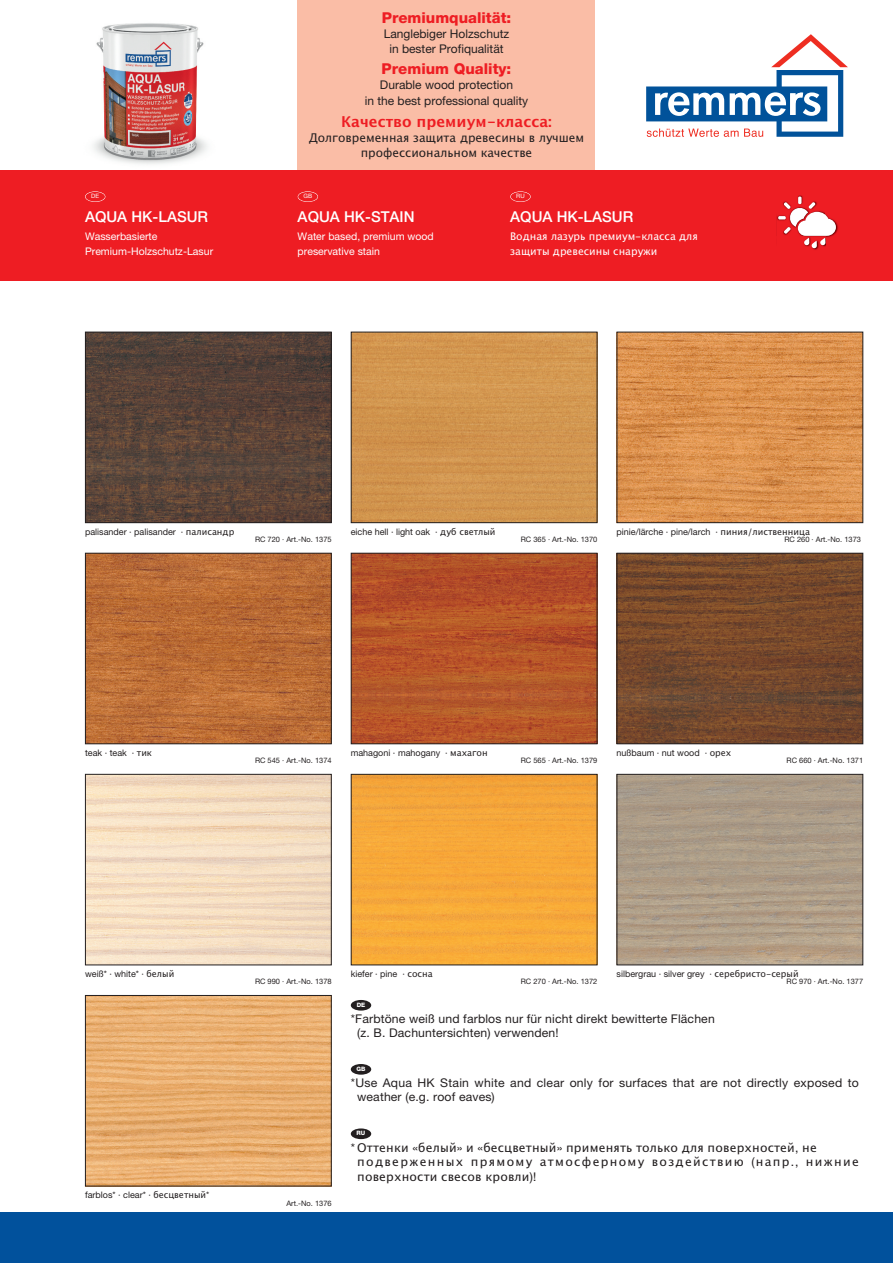
<style>
.page{position:relative;width:893px;height:1263px;background:#fff}
.page>*{position:absolute;margin:0;border:0;box-sizing:border-box;transform-origin:0 0}
.t1{font:500 15px "Helvetica Neue";color:#fff}
.t2{font:800 15px "Helvetica Neue";color:#ee1d23}
.t3{font:700 15px "Lucida Grande";color:#ee1d23}
.t4{font:12px/14.4px "Helvetica Neue";letter-spacing:.01em;color:#231f20}
.t5{font:12px/14.4px "Lucida Grande";letter-spacing:.015em;color:#231f20}
.t6{font:10.5px/15px "Helvetica Neue";color:#fff}
.t7{font:10.5px/15px "Lucida Grande";color:#fff}
.t8{font:9px "Helvetica Neue";color:#231f20}
.t9{font:7.5px "Helvetica Neue";color:#231f20}
.t10{font:6px "Helvetica Neue";color:#fff}
.t11{font:800 6px "Helvetica Neue";color:#fff}
.s1{font-family:"Lucida Grande"}
.s2{font-family:"Helvetica Neue"}
</style>
<div class="page">
<img style="left:93px;top:23px;width:114px;height:141px">
<img style="left:353px;top:334px;width:242px;height:187px">
<div style="left:351px;top:332px;width:246px;height:191px;border:1px solid #231f20"></div>
<img style="left:87px;top:334px;width:243px;height:187px">
<div style="left:85px;top:332px;width:247px;height:191px;border:1px solid #231f20"></div>
<img style="left:619px;top:334px;width:242px;height:187px">
<div style="left:617px;top:332px;width:246px;height:191px;border:1px solid #231f20"></div>
<img style="left:87px;top:555px;width:243px;height:187px">
<div style="left:85px;top:553px;width:247px;height:191px;border:1px solid #231f20"></div>
<img style="left:353px;top:555px;width:242px;height:187px">
<div style="left:351px;top:553px;width:246px;height:191px;border:1px solid #231f20"></div>
<img style="left:619px;top:555px;width:242px;height:187px">
<div style="left:617px;top:553px;width:246px;height:191px;border:1px solid #231f20"></div>
<img style="left:87px;top:776px;width:243px;height:187px">
<div style="left:85px;top:774px;width:247px;height:191px;border:1px solid #231f20"></div>
<img style="left:353px;top:776px;width:242px;height:187px">
<img style="left:87px;top:997px;width:243px;height:187px">
<div style="left:85px;top:995px;width:247px;height:191px;border:1px solid #231f20"></div>
<img style="left:619px;top:776px;width:242px;height:187px">
<div style="left:617px;top:774px;width:246px;height:191px;border:1px solid #231f20"></div>
<svg style="left:646px;top:34px;width:202px;height:103px"></svg>
<div style="left:298px;top:0;width:297px;height:170px;background:#fabda6"></div>
<div style="left:0;top:170px;width:893px;height:111px;background:#ee1d23"></div>
<svg style="left:776px;top:197px;width:62px;height:53px"></svg>
<div style="left:85px;top:191px;width:20px;height:11px;border:1px solid #fff;border-radius:50%"></div>
<div style="left:298px;top:191px;width:20px;height:11px;border:1px solid #fff;border-radius:50%"></div>
<div style="left:510px;top:191px;width:21px;height:11px;border:1px solid #fff;border-radius:50%"></div>
<div style="left:0;top:1212px;width:893px;height:51px;background:#01519c"></div>
<div style="left:351px;top:1000px;width:20px;height:10px;background:#231f20;border-radius:50%"></div>
<div style="left:351px;top:1064px;width:20px;height:11px;background:#231f20;border-radius:50%"></div>
<div style="left:351px;top:1128px;width:20px;height:11px;background:#231f20;border-radius:50%"></div>
<p class="t2" style="left:382px;top:13px;width:131px">Premiumqualität:</p>
<p class="t4" style="left:384px;top:28px;width:127px;line-height:15px;text-align:center">Langlebiger Holzschutz in bester Profiqualität</p>
<p class="t2" style="left:382px;top:64px;width:131px">Premium Quality:</p>
<p class="t4" style="left:365px;top:79px;width:165px;line-height:15px;text-align:center">Durable wood protection<br>in the best professional quality</p>
<p class="t3" style="left:341px;top:113px;width:212px">Качество премиум-класса:</p>
<p class="t5" style="left:309px;top:130px;width:277px;line-height:15px;text-align:center">Долговременная защита древесины в лучшем профессиональном качестве</p>
<p class="t10" style="left:91px;top:194px;width:9px">DE</p>
<p class="t10" style="left:304px;top:194px;width:10px">GB</p>
<p class="t10" style="left:516px;top:194px;width:10px">RU</p>
<p class="t1" style="left:85px;top:212px;width:125px">AQUA HK-LASUR</p>
<p class="t6" style="left:85px;top:230px;width:130px">Wasserbasierte<br>Premium-Holzschutz-Lasur</p>
<p class="t1" style="left:298px;top:212px;width:118px">AQUA HK-STAIN</p>
<p class="t6" style="left:298px;top:230px;width:138px">Water based, premium wood preservative stain</p>
<p class="t1" style="left:510px;top:212px;width:125px">AQUA HK-LASUR</p>
<p class="t7" style="left:510px;top:229px;width:189px">Водная лазурь премиум-класса для защиты древесины снаружи</p>
<p class="t8" style="left:85px;top:528px;width:151px">palisander · palisander · <span class="s1">палисандр</span></p>
<p class="t9" style="left:255px;top:537px;width:78px">RC 720 · Art.-No. 1375</p>
<p class="t8" style="left:351px;top:528px;width:146px">eiche hell · light oak · <span class="s1">дуб светлый</span></p>
<p class="t9" style="left:521px;top:537px;width:78px">RC 365 · Art.-No. 1370</p>
<p class="t8" style="left:617px;top:528px;width:195px">pinie/lärche · pine/larch · <span class="s1">пиния/лиственница</span></p>
<p class="t9" style="left:784px;top:537px;width:78px">RC 260 · Art.-No. 1373</p>
<p class="t8" style="left:85px;top:749px;width:68px">teak · teak · <span class="s1">тик</span></p>
<p class="t9" style="left:255px;top:758px;width:78px">RC 545 · Art.-No. 1374</p>
<p class="t8" style="left:351px;top:749px;width:138px">mahagoni · mahogany · <span class="s1">махагон</span></p>
<p class="t9" style="left:521px;top:758px;width:78px">RC 565 · Art.-No. 1379</p>
<p class="t8" style="left:617px;top:749px;width:116px">nußbaum · nut wood · <span class="s1">орех</span></p>
<p class="t9" style="left:786px;top:758px;width:78px">RC 660 · Art.-No. 1371</p>
<p class="t8" style="left:85px;top:970px;width:91px">weiß* · white* · <span class="s1">белый</span></p>
<p class="t8" style="left:85px;top:1191px;width:126px">farblos* · clear* · <span class="s1">бесцветный</span>*</p>
<p class="t9" style="left:255px;top:979px;width:78px">RC 990 · Art.-No. 1378</p>
<p class="t9" style="left:286px;top:1200px;width:47px">Art.-No. 1376</p>
<p class="t8" style="left:351px;top:970px;width:84px">kiefer · pine · <span class="s1">сосна</span></p>
<p class="t11" style="left:357px;top:1003px;width:10px">DE</p>
<p class="t9" style="left:521px;top:979px;width:78px">RC 270 · Art.-No. 1372</p>
<p class="t8" style="left:617px;top:970px;width:184px">silbergrau · silver grey · <span class="s1">серебристо-серый</span></p>
<p class="t9" style="left:786px;top:979px;width:78px">RC 970 · Art.-No. 1377</p>
<p class="t4" style="left:357px;top:1012px;width:359px;text-indent:-6px">*Farbtöne weiß und farblos nur für nicht direkt bewitterte Flächen (z. B. Dachuntersichten) verwenden!</p>
<p class="t4" style="left:357px;top:1076px;width:503px;text-indent:-6px">*Use Aqua HK Stain white and clear only for surfaces that are not directly exposed to weather (e.g. roof eaves)</p>
<p class="t5" style="left:357px;top:1140px;width:503px;text-indent:-6px"><span class="s2">*</span> Оттенки <span class="s2">«</span>белый<span class="s2">»</span> и <span class="s2">«</span>бесцветный<span class="s2">»</span> применять только для поверхностей<span class="s2">,</span> не подверженных прямому атмосферному воздействию <span class="s2">(</span>напр<span class="s2">.,</span> нижние поверхности свесов кровли<span class="s2">)!</span></p>
<p class="t11" style="left:356px;top:1067px;width:10px">GB</p>
<p class="t11" style="left:357px;top:1131px;width:10px">RU</p>
</div>
